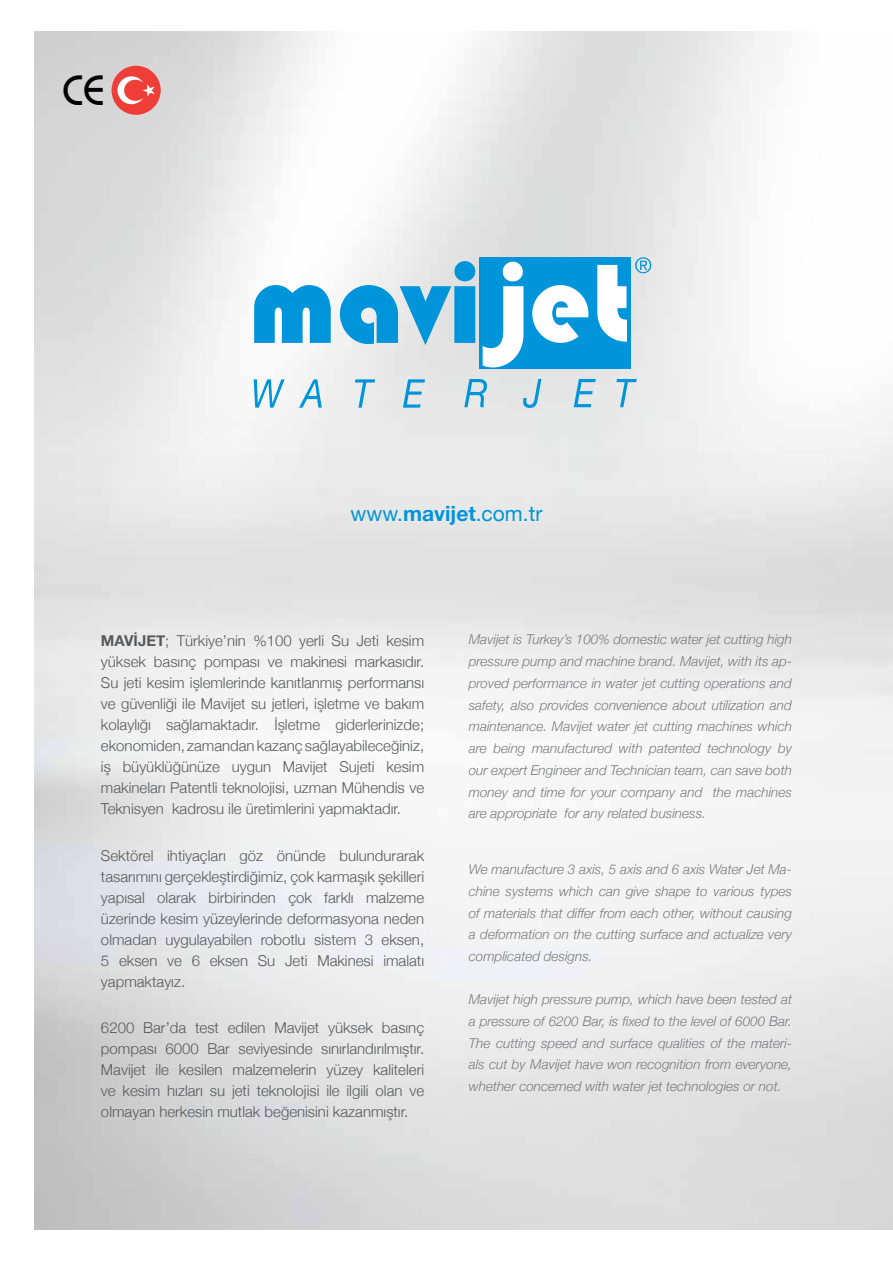
<style>
.page{position:relative;width:893px;height:1263px;background:#fff}
.page>*{position:absolute;margin:0;border:0;box-sizing:border-box;transform-origin:0 0}
.t1{font:900 116.4px "Blippo";color:#0095da}
.t2{font:500 42.15px "ITC Bauhaus";color:#000}
.t3{font:21px "Helvetica Neue";color:#0095da}
.t4{font:300 15px/21px "Helvetica Neue";color:#58595b;text-align:justify}
.t5{font:italic 300 13.5px/21.8px "Helvetica Neue";color:#797a7d;text-align:justify}
.s1{font-weight:700}
</style>
<div class="page">
<img style="left:34px;top:32px;width:859px;height:1197px">
<div style="left:479px;top:258px;width:152px;height:111px;background:#0095da"></div>
<svg style="left:483px;top:262px;width:40px;height:105px"></svg>
<svg style="left:532px;top:285px;width:56px;height:58px"></svg>
<svg style="left:597px;top:265px;width:30px;height:77px"></svg>
<svg style="left:635px;top:257px;width:16px;height:16px"></svg>
<svg style="left:254px;top:379px;width:31px;height:29px"></svg>
<svg style="left:299px;top:379px;width:23px;height:29px"></svg>
<svg style="left:355px;top:379px;width:20px;height:29px"></svg>
<svg style="left:403px;top:379px;width:22px;height:29px"></svg>
<svg style="left:464px;top:379px;width:23px;height:28px"></svg>
<svg style="left:523px;top:379px;width:18px;height:29px"></svg>
<svg style="left:574px;top:379px;width:22px;height:28px"></svg>
<svg style="left:616px;top:379px;width:21px;height:28px"></svg>
<div style="left:112px;top:66px;width:49px;height:49px;background:#ef3d37;border-radius:50%"></div>
<svg style="left:118px;top:76px;width:37px;height:28px"></svg>
<h2 class="t2" style="left:62px;top:65px;width:44px">CE</h2>
<h1 class="t1" style="left:248px;top:238px;width:235px">mavi</h1>
<h3 class="t3" style="left:351px;top:498px;width:193px">www.<span class="s1">mavijet</span>.com.tr</h3>
<p class="t4" style="left:101px;top:629px;width:325px"><span class="s1">MAVİJET</span>; Türkiye’nin %100 yerli Su Jeti kesim yüksek basınç pompası ve makinesi markasıdır.<br>Su jeti kesim işlemlerinde kanıtlanmış performansı ve güvenliği ile Mavijet su jetleri, işletme ve bakım kolaylığı sağlamaktadır. İşletme giderlerinizde; ekonomiden, zamandan kazanç sağlayabileceğiniz, iş büyüklüğünüze uygun Mavijet Sujeti kesim makineları Patentli teknolojisi, uzman Mühendis ve Teknisyen kadrosu ile üretimlerini yapmaktadır.</p>
<p class="t4" style="left:101px;top:844px;width:325px">Sektörel ihtiyaçları göz önünde bulundurarak tasarımını gerçekleştirdiğimiz, çok karmaşık şekilleri yapısal olarak birbirinden çok farklı malzeme üzerinde kesim yüzeylerinde deformasyona neden olmadan uygulayabilen robotlu sistem 3 eksen, 5 eksen ve 6 eksen Su Jeti Makinesi imalatı yapmaktayız.</p>
<p class="t4" style="left:101px;top:1016px;width:325px">6200 Bar’da test edilen Mavijet yüksek basınç pompası 6000 Bar seviyesinde sınırlandırılmıştır.<br>Mavijet ile kesilen malzemelerin yüzey kaliteleri ve kesim hızları su jeti teknolojisi ile ilgili olan ve olmayan herkesin mutlak beğenisini kazanmıştır.</p>
<p class="t5" style="left:469px;top:628px;width:325px">Mavijet is Turkey’s 100% domestic water jet cutting high pressure pump and machine brand. Mavijet, with its ap&shy;proved performance in water jet cutting operations and safety, also provides convenience about utilization and maintenance. Mavijet water jet cutting machines which are being manufactured with patented technology by our expert Engineer and Technician team, can save both money and time for your company and the machines are appropriate for any related business.</p>
<p class="t5" style="left:469px;top:857px;width:325px">We manufacture 3 axis, 5 axis and 6 axis Water Jet Ma&shy;chine systems which can give shape to various types of materials that differ from each other, without causing a deformation on the cutting surface and actualize very complicated designs.</p>
<p class="t5" style="left:469px;top:987px;width:325px">Mavijet high pressure pump, which have been tested at a pressure of 6200 Bar, is fixed to the level of 6000 Bar.<br>The cutting speed and surface qualities of the materi&shy;als cut by Mavijet have won recognition from everyone, whether concerned with water jet technologies or not.</p>
</div>
